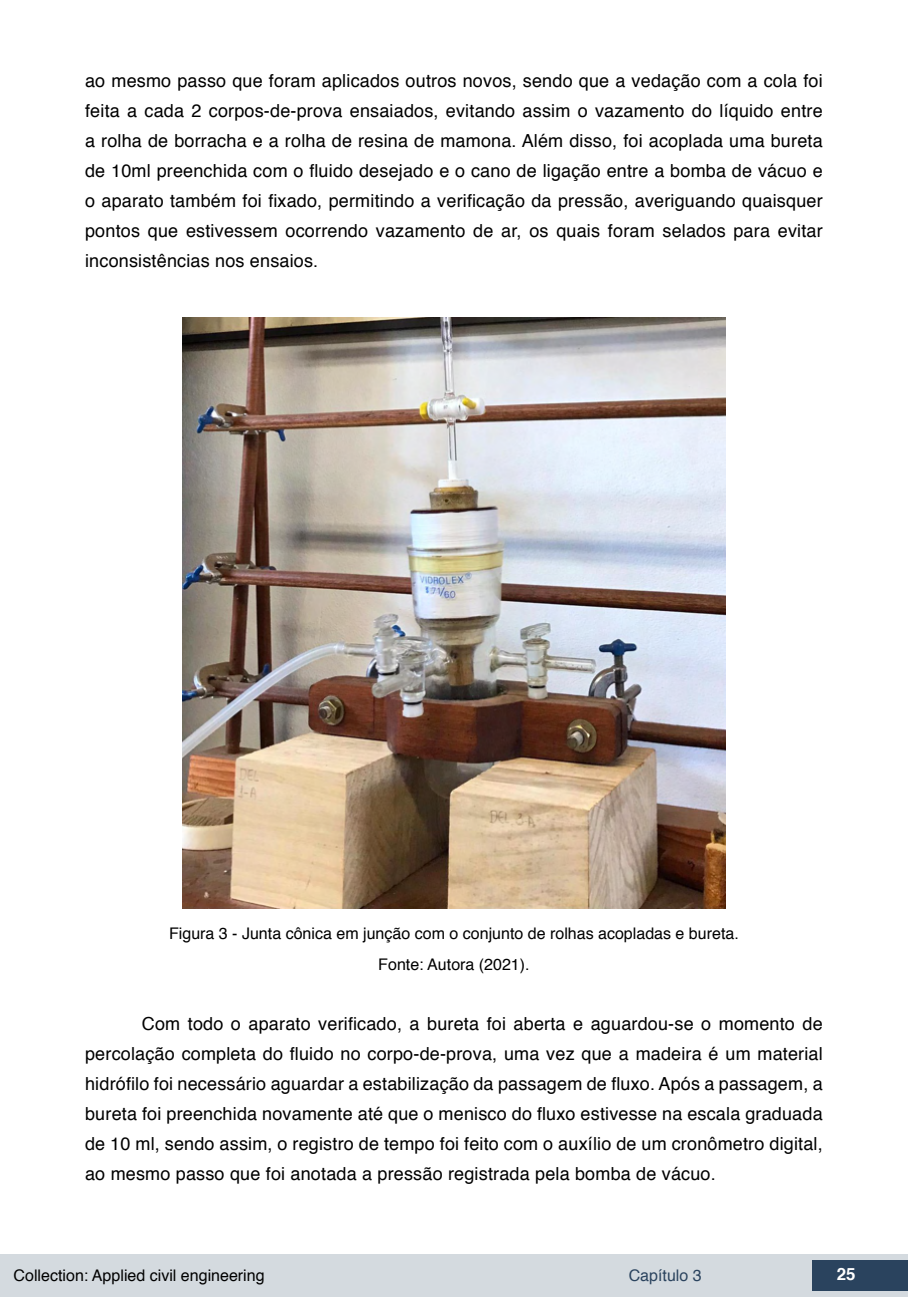
<style>
.page{position:relative;width:908px;height:1304px;background:#fff}
.page>*{position:absolute;margin:0;border:0;box-sizing:border-box;transform-origin:0 0}
.txt{font:18px/30px "Helvetica";letter-spacing:.01em;color:#000;text-align:justify}
.t1{font:700 16.8px "Helvetica";color:#fff}
.imagens_graf_tab{font:16px "Helvetica";color:#000}
.t2{font:16px "Helvetica";color:#2a435e}
</style>
<div class="page">
<div style="left:0;top:1254px;width:906px;height:43px;background:#d4dadf"></div>
<div style="left:812px;top:1261px;width:95px;height:30px;background:#2a435e"></div>
<img style="left:183px;top:317px;width:541px;height:592px">
<p class="txt" style="left:85px;top:66px;width:738px">ao mesmo passo que foram aplicados outros novos, sendo que a vedação com a cola foi feita a cada 2 corpos-de-prova ensaiados, evitando assim o vazamento do líquido entre a rolha de borracha e a rolha de resina de mamona. Além disso, foi acoplada uma bureta de 10ml preenchida com o fluido desejado e o cano de ligação entre a bomba de vácuo e o aparato também foi fixado, permitindo a verificação da pressão, averiguando quaisquer pontos que estivessem ocorrendo vazamento de ar, os quais foram selados para evitar inconsistências nos ensaios.</p>
<p class="imagens_graf_tab" style="left:169px;top:921px;width:571px">Figura 3 - Junta cônica em junção com o conjunto de rolhas acopladas e bureta.</p>
<p class="imagens_graf_tab" style="left:378px;top:952px;width:153px">Fonte: Autora (2021).</p>
<p class="txt" style="left:85px;top:1009px;width:738px;text-indent:57px">Com todo o aparato verificado, a bureta foi aberta e aguardou-se o momento de percolação completa do fluido no corpo-de-prova, uma vez que a madeira é um material hidrófilo foi necessário aguardar a estabilização da passagem de fluxo. Após a passagem, a bureta foi preenchida novamente até que o menisco do fluxo estivesse na escala graduada de 10 ml, sendo assim, o registro de tempo foi feito com o auxílio de um cronômetro digital, ao mesmo passo que foi anotada a pressão registrada pela bomba de vácuo.</p>
<p class="imagens_graf_tab" style="left:14px;top:1263px;width:252px">Collection: Applied civil engineering</p>
<p class="t2" style="left:628px;top:1263px;width:74px">Capítulo 3</p>
<p class="t1" style="left:836px;top:1261px;width:20px">25</p>
</div>
